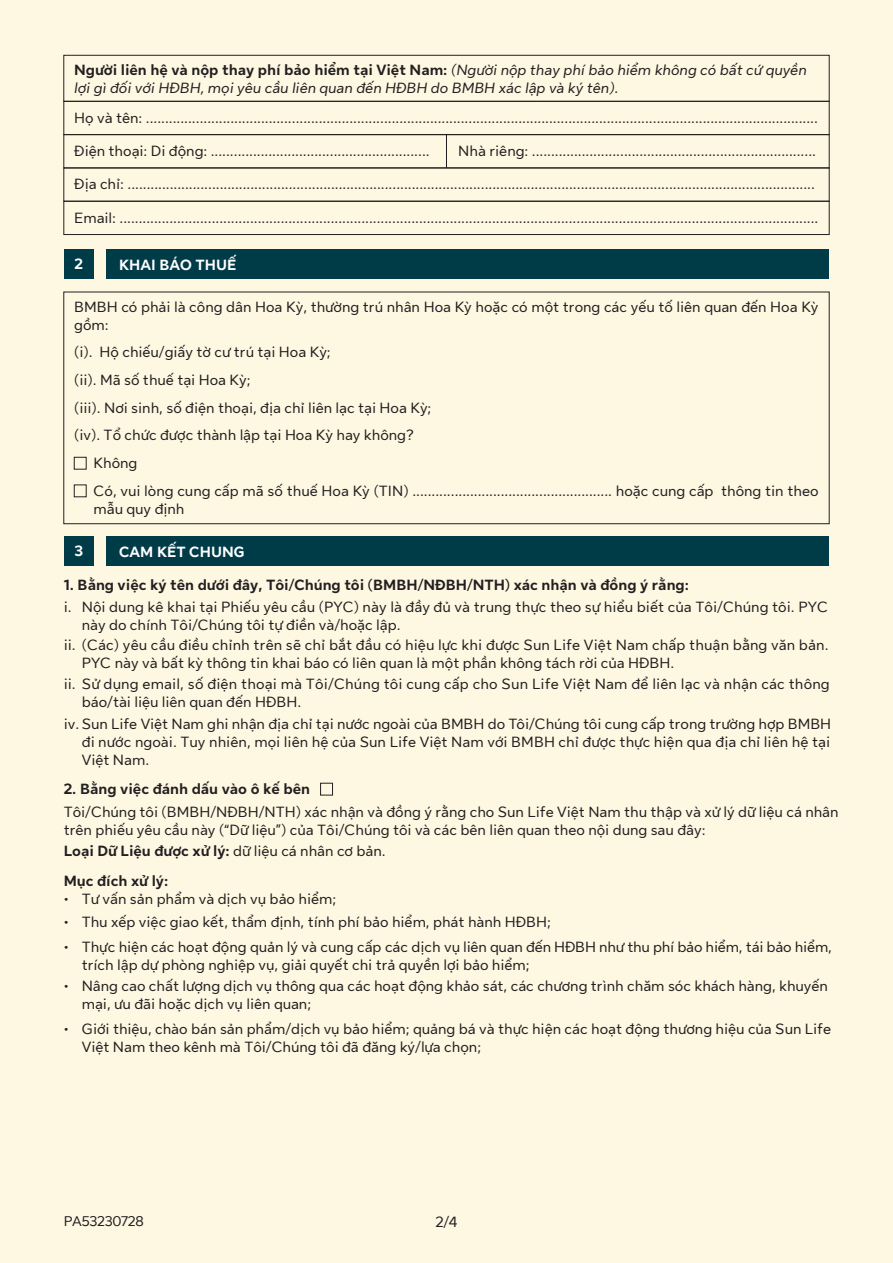
<style>
.page{position:relative;width:893px;height:1263px;background:#fef8e3}
.page>*{position:absolute;margin:0;border:0;box-sizing:border-box;transform-origin:0 0}
.t1{font:15px/18px "Sun Life New Text";color:#231f20}
.t2{font:700 15px "Sun Life New Text";color:#231f20}
.t3{font:italic 15px/18px "Sun Life New Text";color:#231f20}
.t4{font:700 15px "Sun Life New Text";color:#fff}
.t5{font:14.25px "Sun Life New Text";letter-spacing:-.02em;color:#231f20}
.s1{font-weight:700;font-style:normal}
.s2{font-weight:400}
</style>
<div class="page">
<div style="left:64px;top:55px;width:765px;height:47px;border:1px solid #231f20"></div>
<div style="left:64px;top:292px;width:765px;height:232px;border:1px solid #231f20"></div>
<div style="left:106px;top:249px;width:723px;height:30px;background:#003b48"></div>
<div style="left:64px;top:249px;width:30px;height:30px;background:#003b48"></div>
<div style="left:74px;top:457px;width:13px;height:12px;border:1px solid #231f20"></div>
<div style="left:106px;top:536px;width:723px;height:30px;background:#003b48"></div>
<div style="left:64px;top:536px;width:30px;height:30px;background:#003b48"></div>
<div style="left:320px;top:783px;width:13px;height:12px;border:1px solid #231f20"></div>
<div style="left:64px;top:101px;width:765px;height:34px;border:1px solid #231f20"></div>
<div style="left:64px;top:134px;width:765px;height:34px;border:1px solid #231f20"></div>
<div style="left:64px;top:201px;width:765px;height:34px;border:1px solid #231f20"></div>
<hr style="left:446px;top:135px;width:1px;height:33px;background:#231f20">
<p class="t3" style="left:74px;top:60px;width:734px"><span class="s1">Người liên hệ và nộp thay phí bảo hiểm tại Việt Nam:</span> (Người nộp thay phí bảo hiểm không có bất cứ quyền lợi gì đối với HĐBH, mọi yêu cầu liên quan đến HĐBH do BMBH xác lập và ký tên).</p>
<p class="t1" style="left:74px;top:108px;width:745px">Họ và tên: ...............................................................................................................................................................................</p>
<p class="t1" style="left:74px;top:141px;width:357px">Điện thoại: Di động: .........................................................</p>
<p class="t1" style="left:458px;top:141px;width:359px">Nhà riêng: ..........................................................................</p>
<p class="t1" style="left:74px;top:174px;width:742px">Địa chỉ: ...................................................................................................................................................................................</p>
<p class="t1" style="left:74px;top:208px;width:746px">Email: ......................................................................................................................................................................................</p>
<p class="t4" style="left:74px;top:253px;width:10px">2</p>
<p class="t4" style="left:119px;top:254px;width:119px">KHAI BÁO THUẾ</p>
<p class="t1" style="left:74px;top:296px;width:746px">BMBH có phải là công dân Hoa Kỳ, thường trú nhân Hoa Kỳ hoặc có một trong các yếu tố liên quan đến Hoa Kỳ gồm:</p>
<p class="t1" style="left:74px;top:337px;width:359px;line-height:27.8px">(i). Hộ chiếu/giấy tờ cư trú tại Hoa Kỳ;<br>(ii). Mã số thuế tại Hoa Kỳ;<br>(iii). Nơi sinh, số điện thoại, địa chỉ liên lạc tại Hoa Kỳ; (iv). Tổ chức được thành lập tại Hoa Kỳ hay không?</p>
<p class="t1" style="left:94px;top:448px;width:726px;line-height:27.6px">Không<br>Có, vui lòng cung cấp mã số thuế Hoa Kỳ (TIN) .................................................... hoặc cung cấp thông tin theo</p>
<p class="t1" style="left:94px;top:499px;width:92px">mẫu quy định</p>
<p class="t4" style="left:74px;top:540px;width:10px">3</p>
<p class="t4" style="left:119px;top:541px;width:127px">CAM KẾT CHUNG</p>
<p class="t2" style="left:64px;top:574px;width:627px">1. Bằng việc ký tên dưới đây, Tôi/Chúng tôi (BMBH/NĐBH/NTH) xác nhận và đồng ý rằng:</p>
<p class="t1" style="left:82px;top:597px;width:748px;text-indent:-18px">i. Nội dung kê khai tại Phiếu yêu cầu (PYC) này là đầy đủ và trung thực theo sự hiểu biết của Tôi/Chúng tôi. PYC này do chính Tôi/Chúng tôi tự điền và/hoặc lập.</p>
<p class="t1" style="left:82px;top:635px;width:748px;text-indent:-18px">ii. (Các) yêu cầu điều chỉnh trên sẽ chỉ bắt đầu có hiệu lực khi được Sun Life Việt Nam chấp thuận bằng văn bản.<br>PYC này và bất kỳ thông tin khai báo có liên quan là một phần không tách rời của HĐBH.</p>
<p class="t1" style="left:82px;top:674px;width:749px;text-indent:-18px">ii. Sử dụng email, số điện thoại mà Tôi/Chúng tôi cung cấp cho Sun Life Việt Nam để liên lạc và nhận các thông báo/tài liệu liên quan đến HĐBH.</p>
<p class="t1" style="left:82px;top:714px;width:751px;text-align:justify;text-indent:-18px">iv. Sun Life Việt Nam ghi nhận địa chỉ tại nước ngoài của BMBH do Tôi/Chúng tôi cung cấp trong trường hợp BMBH đi nước ngoài. Tuy nhiên, mọi liên hệ của Sun Life Việt Nam với BMBH chỉ được thực hiện qua địa chỉ liên hệ tại Việt Nam.</p>
<p class="t2" style="left:64px;top:778px;width:248px">2. Bằng việc đánh dấu vào ô kế bên</p>
<p class="t1" style="left:64px;top:802px;width:776px">Tôi/Chúng tôi (BMBH/NĐBH/NTH) xác nhận và đồng ý rằng cho Sun Life Việt Nam thu thập và xử lý dữ liệu cá nhân trên phiếu yêu cầu này (“Dữ liệu”) của Tôi/Chúng tôi và các bên liên quan theo nội dung sau đây:</p>
<p class="t2" style="left:64px;top:840px;width:323px">Loại Dữ Liệu được xử lý: <span class="s2">dữ liệu cá nhân cơ bản.</span></p>
<p class="t2" style="left:64px;top:870px;width:106px">Mục đích xử lý:</p>
<p class="t1" style="left:64px;top:889px;width:274px">• Tư vấn sản phẩm và dịch vụ bảo hiểm;</p>
<p class="t1" style="left:64px;top:912px;width:489px">• Thu xếp việc giao kết, thẩm định, tính phí bảo hiểm, phát hành HĐBH;</p>
<p class="t1" style="left:82px;top:937px;width:752px;text-indent:-18px">• Thực hiện các hoạt động quản lý và cung cấp các dịch vụ liên quan đến HĐBH như thu phí bảo hiểm, tái bảo hiểm, trích lập dự phòng nghiệp vụ, giải quyết chi trả quyền lợi bảo hiểm;</p>
<p class="t1" style="left:82px;top:976px;width:748px;text-indent:-18px">• Nâng cao chất lượng dịch vụ thông qua các hoạt động khảo sát, các chương trình chăm sóc khách hàng, khuyến mại, ưu đãi hoặc dịch vụ liên quan;</p>
<p class="t1" style="left:82px;top:1019px;width:751px;text-indent:-18px">• Giới thiệu, chào bán sản phẩm/dịch vụ bảo hiểm; quảng bá và thực hiện các hoạt động thương hiệu của Sun Life<br>Việt Nam theo kênh mà Tôi/Chúng tôi đã đăng ký/lựa chọn;</p>
<p class="t5" style="left:64px;top:1211px;width:81px">PA53230728</p>
<p class="t1" style="left:435px;top:1212px;width:24px">2/4</p>
</div>
